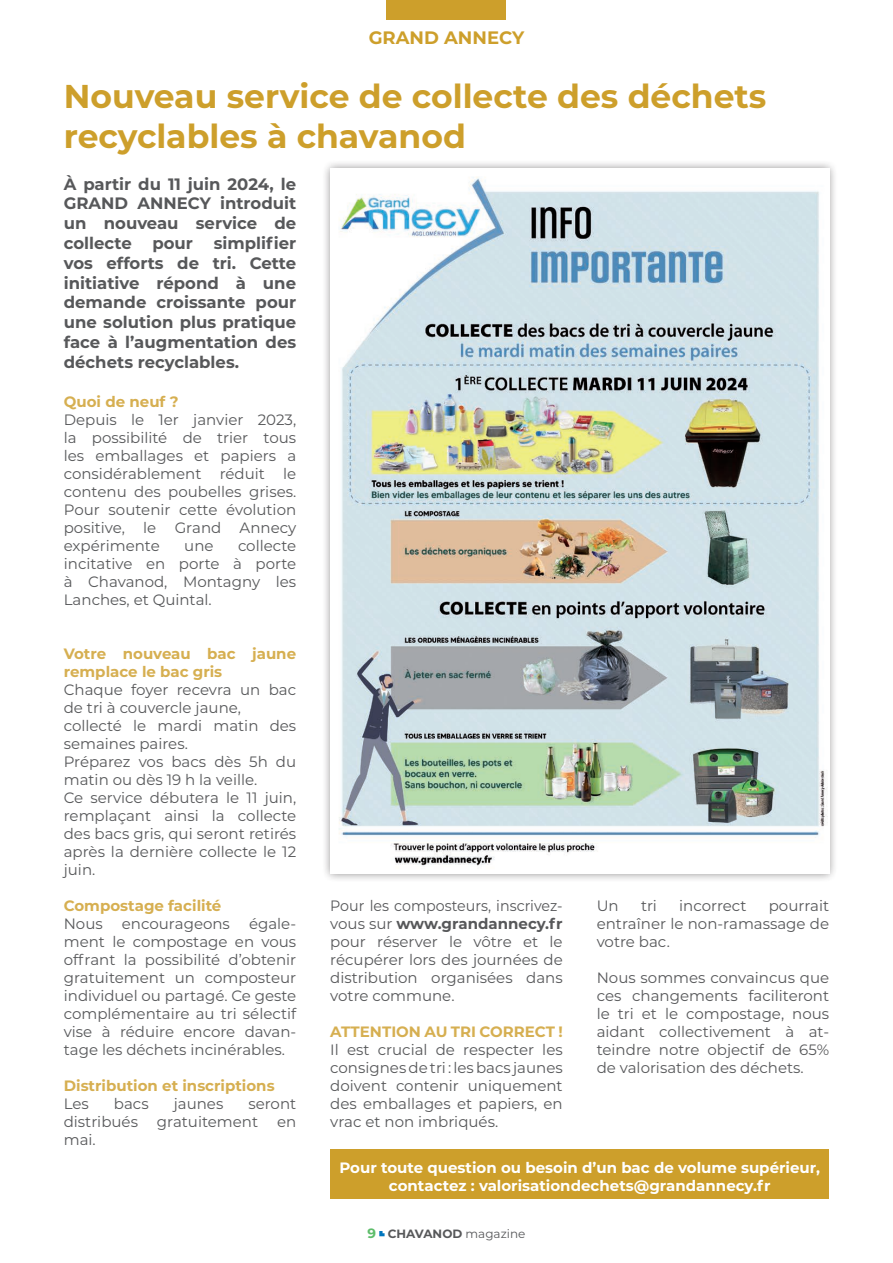
<style>
.page{position:relative;width:893px;height:1263px;background:#fff}
.page>*{position:absolute;margin:0;border:0;box-sizing:border-box;transform-origin:0 0}
.t1{font:700 33px/39.6px "Montserrat";color:#cd9f2b}
.t2{font:700 18px "Montserrat";color:#cd9f2b}
.t3{font:700 16.5px/19.8px "Montserrat";color:#57585a;text-align:justify}
.t4{font:15px/18px "Montserrat";color:#57585a;text-align:justify}
.t5{font:15px/18px "Montserrat";color:#57585a;text-align:justify;scale:.95 1}
.t6{font:700 15px/18px "Montserrat";color:#d6af51}
.t7{font:700 15px/18px "Montserrat";color:#fff;text-align:center}
.t8{font:700 12px "Montserrat";color:#57585a}
.s1{font-weight:700}
.s2{font-size:13.5px;color:#5ebd6b}
.s3{font-weight:400}
</style>
<div class="page">
<div style="left:321px;top:159px;width:518px;height:724px;background:#231f20;opacity:.5"></div>
<img style="left:330px;top:168px;width:499px;height:706px">
<div style="left:387px;top:0;width:119px;height:20px;background:#cd9f2b"></div>
<div style="left:330px;top:1150px;width:499px;height:49px;background:#cd9f2b"></div>
<svg style="left:379px;top:1231px;width:6px;height:5px"></svg>
<p class="t2" style="left:369px;top:25px;width:157px">GRAND ANNECY</p>
<h1 class="t1" style="left:64px;top:75px;width:704px">Nouveau service de collecte des déchets recyclables à chavanod</h1>
<p class="t3" style="left:64px;top:173px;width:234px">À partir du 11 juin 2024, le GRAND ANNECY introduit un nouveau service de collecte</p>
<p class="t3" style="left:64px;top:232px;width:234px;text-indent:150px">simplifier vos efforts de tri. Cette initiative répond à une demande croissante pour une solution plus pratique face à l’augmentation des déchets recyclables.</p>
<p class="t6" style="left:64px;top:392px;width:116px">Quoi de neuf ?</p>
<p class="t4" style="left:64px;top:410px;width:234px">Depuis le 1er janvier 2023, la possibilité de trier tous les emballages et papiers a considérablement réduit le contenu des poubelles grises.<br>Pour soutenir cette évolution positive, le Grand Annecy expérimente</p>
<p class="t3" style="left:152px;top:232px;width:42px">pour</p>
<p class="t4" style="left:64px;top:536px;width:234px;text-indent:174px">collecte incitative en porte à porte à Chavanod, Montagny les Lanches, et Quintal.</p>
<p class="t4" style="left:184px;top:536px;width:31px">une</p>
<p class="t6" style="left:64px;top:644px;width:234px">Votre nouveau bac jaune remplace le bac gris</p>
<p class="t4" style="left:64px;top:680px;width:234px;text-align:left">Chaque foyer recevra un bac de tri à couvercle jaune, collecté le mardi matin des semaines paires.<br>Préparez vos bacs dès 5h du matin ou dès 19 h la veille.<br>Ce service débutera le 11 juin, remplaçant ainsi la collecte des bacs gris, qui seront retirés après la dernière collecte le 12 juin.</p>
<p class="t6" style="left:64px;top:896px;width:159px">Compostage facilité</p>
<p class="t4" style="left:64px;top:914px;width:41px">Nous</p>
<p class="t4" style="left:122px;top:914px;width:110px">encourageons</p>
<p class="t4" style="left:64px;top:914px;width:234px;text-indent:185px">égale&shy;ment le compostage en vous offrant la possibilité d’obtenir gratuitement un composteur individuel ou partagé. Ce geste complémentaire au tri sélectif vise à réduire encore davan&shy;tage les déchets incinérables.</p>
<p class="t6" style="left:64px;top:1076px;width:212px">Distribution et inscriptions</p>
<p class="t4" style="left:64px;top:1094px;width:27px">Les</p>
<p class="t4" style="left:114px;top:1094px;width:36px">bacs</p>
<p class="t4" style="left:174px;top:1094px;width:51px">jaunes</p>
<p class="t4" style="left:248px;top:1094px;width:49px">seront</p>
<p class="t4" style="left:64px;top:1112px;width:76px">distribués</p>
<p class="t4" style="left:157px;top:1112px;width:103px">gratuitement</p>
<p class="t4" style="left:277px;top:1112px;width:21px">en</p>
<p class="t4" style="left:64px;top:1130px;width:33px">mai.</p>
<p class="t5" style="left:330px;top:896px;width:246px">Pour les composteurs, inscrivez&shy;vous sur <span class="s1">www.grandannecy.fr </span>pour réserver le vôtre et le récupérer lors des journées de distribution organisées dans votre commune.</p>
<p class="t6" style="left:330px;top:1022px;width:234px">ATTENTION AU TRI CORRECT !</p>
<p class="t4" style="left:330px;top:1040px;width:234px">Il est crucial de respecter les consignes de tri : les bacs jaunes doivent contenir uniquement des emballages et papiers, en vrac et non imbriqués.</p>
<p class="t4" style="left:597px;top:896px;width:234px;text-indent:172px">pourrait entraîner le non-ramassage de votre bac.</p>
<p class="t4" style="left:597px;top:968px;width:234px">Nous sommes convaincus que ces changements faciliteront le tri et le compostage, nous aidant collectivement à at&shy;teindre notre objectif de 65% de valorisation des déchets.</p>
<p class="t4" style="left:597px;top:896px;width:24px">Un</p>
<p class="t4" style="left:641px;top:896px;width:18px">tri</p>
<p class="t4" style="left:679px;top:896px;width:69px">incorrect</p>
<p class="t7" style="left:339px;top:1157px;width:482px">Pour toute question ou besoin d’un bac de volume supérieur, contactez : valorisationdechets@grandannecy.fr</p>
<p class="t8" style="left:368px;top:1225px;width:159px"><span class="s2">9</span> CHAVANOD <span class="s3">magazine</span></p>
</div>
